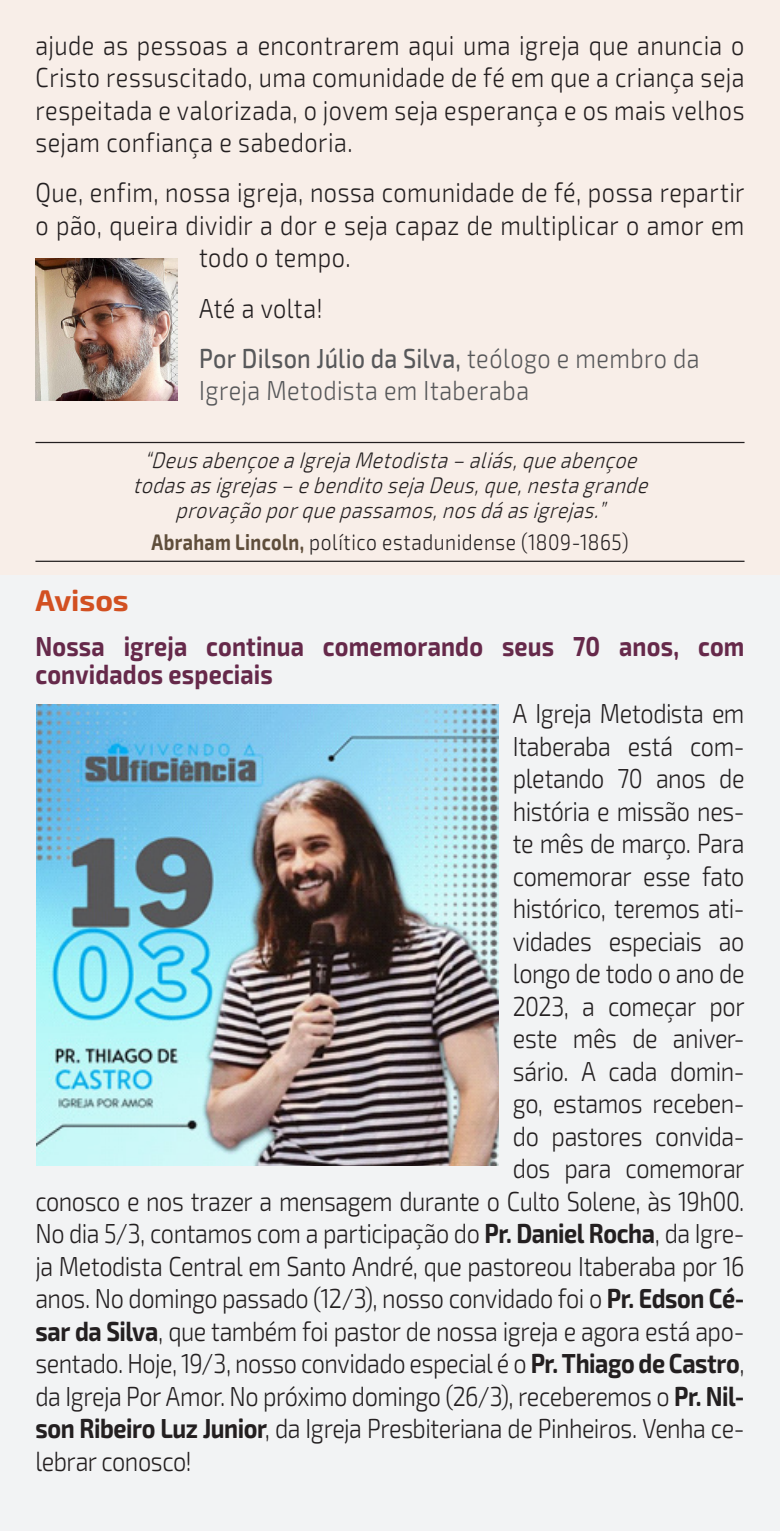
<style>
.page{position:relative;width:780px;height:1531px;background:#f2f3f4}
.page>*{position:absolute;margin:0;border:0;box-sizing:border-box;transform-origin:0 0}
.Títulos{font:700 30px "Exo 2";color:#d25021}
.Texto_12{font:300 27.5px/32.5px "Exo 2";letter-spacing:-.02em;color:#231f20;text-align:justify;scale:.85 1}
.Texto_12-2{font:300 27.5px "Exo 2";letter-spacing:.02em;color:#231f20;scale:.85 1}
.Assinatura{font:300 27.5px/32.5px "Exo 2";letter-spacing:.02em;color:#57585a;scale:.85 1}
.Avisos_-_Bold{font:700 27.5px/27.5px "Exo 2";letter-spacing:.01em;color:#66294a;scale:.85 1}
.Texto_12-3{font:300 27.5px "Exo 2";letter-spacing:.025em;color:#231f20;scale:.85 1}
.Frase_Caixa{font:italic 300 22.5px/25px "Exo 2";color:#231f20;text-align:center;scale:.85 1}
.Frase_-_Assinatura{font:300 22.5px "Exo 2";letter-spacing:.03em;color:#231f20;scale:.85 1}
.s1{font-weight:500}
.s2{font-weight:700;color:#5f4e3b}
.s3{font-weight:700}
</style>
<div class="page">
<div style="left:0;top:0;width:780px;height:575px;background:#f8eee8"></div>
<hr style="left:35px;top:442px;width:709px;height:1px;background:#231f20">
<hr style="left:35px;top:561px;width:709px;height:1px;background:#231f20">
<img style="left:36px;top:704px;width:462px;height:462px">
<img style="left:35px;top:258px;width:142px;height:142px">
<p class="Texto_12" style="left:35px;top:29px;width:835px">ajude as pessoas a encontrarem aqui uma igreja que anuncia o Cristo ressuscitado, uma comunidade de fé em que a criança seja respeitada e valorizada, o jovem seja esperança e os mais velhos sejam confiança e sabedoria.</p>
<p class="Texto_12-2" style="left:35px;top:177px;width:835px">Que, enfim, nossa igreja, nossa comunidade de fé, possa repartir</p>
<p class="Texto_12-2" style="left:35px;top:209px;width:835px">o pão, queira dividir a dor e seja capaz de multiplicar o amor em</p>
<p class="Texto_12-3" style="left:199px;top:242px;width:180px">todo o tempo.</p>
<p class="Texto_12-2" style="left:199px;top:292px;width:147px">Até a volta!</p>
<p class="Assinatura" style="left:199px;top:343px;width:590px"><span class="s1">Por Dilson Júlio da Silva,</span> teólogo e membro da<br>Igreja Metodista em Itaberaba</p>
<p class="Frase_Caixa" style="left:133px;top:448px;width:614px">“DeusabençoeaIgrejaMetodista–aliás,queabençoe todasasigrejas–ebenditosejaDeus,que,nestagrande provaçãoporquepassamos,nosdáasigrejas.”</p>
<p class="Frase_-_Assinatura" style="left:151px;top:529px;width:562px"><span class="s2">Abraham Lincoln,</span> político estadunidense (1809-1865)</p>
<p class="Títulos" style="left:35px;top:582px;width:95px">Avisos</p>
<p class="Avisos_-_Bold" style="left:35px;top:633px;width:835px">Nossa igreja continua comemorando seus 70 anos, com convidados especiais</p>
<p class="Texto_12" style="left:513px;top:698px;width:274px">A Igreja Metodista em</p>
<p class="Texto_12" style="left:513px;top:730px;width:274px">Itaberaba está com-</p>
<p class="Texto_12" style="left:513px;top:763px;width:274px">pletando 70 anos de</p>
<p class="Texto_12" style="left:513px;top:795px;width:274px">história e missão nes-</p>
<p class="Texto_12" style="left:513px;top:828px;width:274px">te mês de março. Para</p>
<p class="Texto_12" style="left:513px;top:860px;width:274px">comemorar esse fato</p>
<p class="Texto_12" style="left:513px;top:893px;width:274px">histórico, teremos ati-</p>
<p class="Texto_12" style="left:513px;top:925px;width:274px">vidades especiais ao</p>
<p class="Texto_12" style="left:513px;top:958px;width:274px">longo de todo o ano de</p>
<p class="Texto_12" style="left:513px;top:990px;width:274px">2023, a começar por</p>
<p class="Texto_12" style="left:513px;top:1023px;width:274px">este mês de aniver-</p>
<p class="Texto_12" style="left:513px;top:1055px;width:274px">sário. A cada domin-</p>
<p class="Texto_12" style="left:513px;top:1088px;width:274px">go, estamos receben-</p>
<p class="Texto_12" style="left:513px;top:1120px;width:274px">do pastores convida-</p>
<p class="Texto_12" style="left:513px;top:1153px;width:274px">dos para comemorar</p>
<p class="Texto_12" style="left:35px;top:1185px;width:835px">conosco e nos trazer a mensagem durante o Culto Solene, às 19h00.</p>
<p class="Texto_12" style="left:35px;top:1218px;width:835px">No dia 5/3, contamos com a participação do <span class="s3">Pr. Daniel Rocha</span>, da Igre-</p>
<p class="Texto_12" style="left:35px;top:1250px;width:835px">ja Metodista Central em Santo André, que pastoreou Itaberaba por 16</p>
<p class="Texto_12" style="left:35px;top:1283px;width:835px">anos. No domingo passado (12/3), nosso convidado foi o <span class="s3">Pr. Edson Cé-</span></p>
<p class="Texto_12" style="left:35px;top:1315px;width:835px"><span class="s3">sar da Silva</span>, que também foi pastor de nossa igreja e agora está apo-</p>
<p class="Texto_12" style="left:35px;top:1348px;width:835px">sentado. Hoje, 19/3, nosso convidado especial é o <span class="s3">Pr. Thiago de Castro</span>,</p>
<p class="Texto_12" style="left:35px;top:1380px;width:835px">da Igreja Por Amor. No próximo domingo (26/3), receberemos o <span class="s3">Pr. Nil-</span></p>
<p class="Texto_12" style="left:35px;top:1413px;width:835px"><span class="s3">son Ribeiro Luz Junior</span>, da Igreja Presbiteriana de Pinheiros. Venha ce-</p>
<p class="Texto_12" style="left:35px;top:1445px;width:185px">lebrar conosco!</p>
</div>
